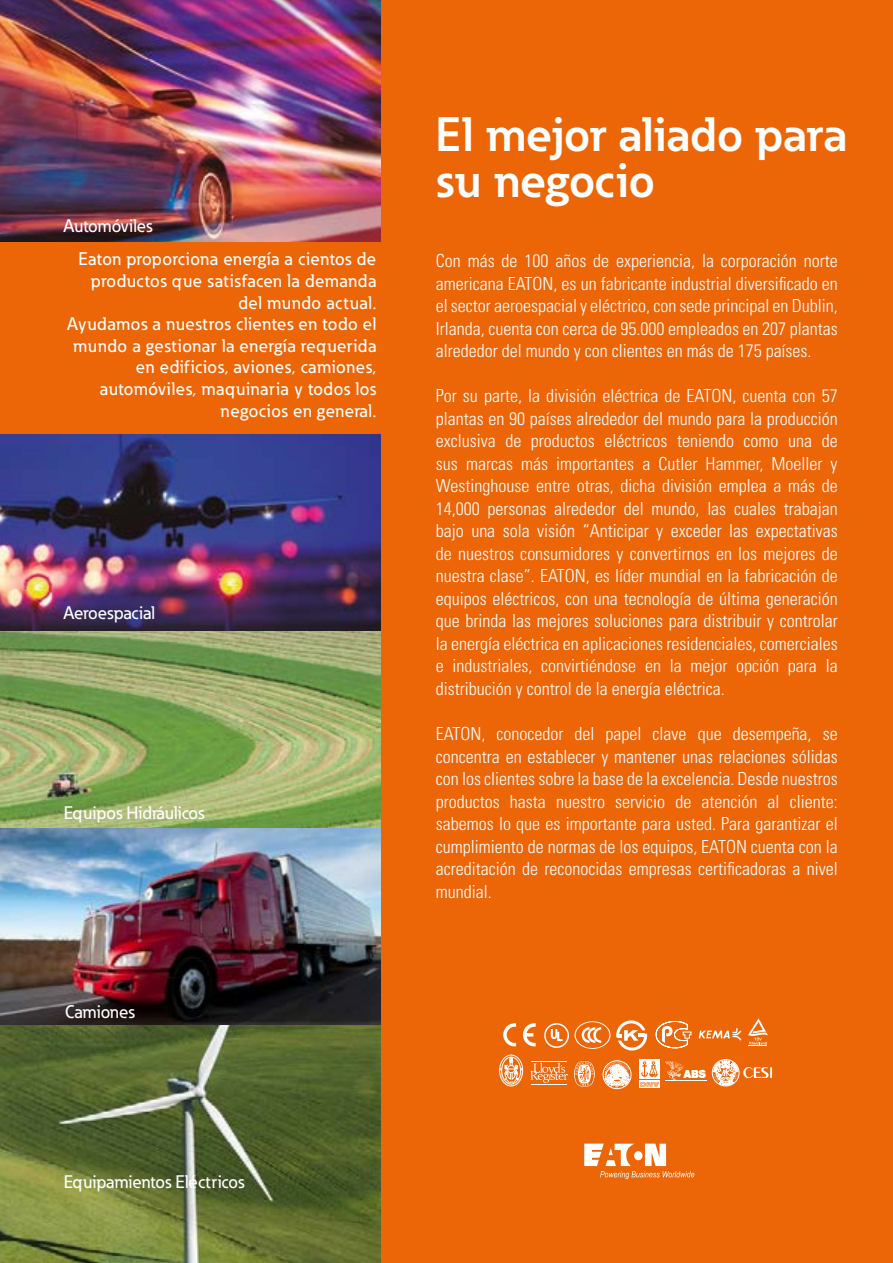
<style>
.page{position:relative;width:893px;height:1263px;background:#ec6608}
.page>*{position:absolute;margin:0;border:0;box-sizing:border-box;transform-origin:0 0}
.t1{font:700 47.7px/46px "Eaton";color:#fff}
.t2{font:300 condensed 18px/22.5px "Univers LT Std";color:#fff;text-align:justify}
.t3{font:500 18px/21.6px "Eaton";letter-spacing:.03em;color:#fff;text-align:right}
.t4{font:500 18px "Eaton";color:#fff}
</style>
<div class="page">
<svg style="left:584px;top:1143px;width:110px;height:36px"></svg>
<svg style="left:523px;top:1023px;width:13px;height:23px"></svg>
<svg style="left:503px;top:1023px;width:13px;height:24px"></svg>
<svg style="left:748px;top:1018px;width:20px;height:28px"></svg>
<svg style="left:699px;top:1028px;width:42px;height:13px"></svg>
<svg style="left:655px;top:1020px;width:37px;height:29px"></svg>
<svg style="left:575px;top:1020px;width:72px;height:30px"></svg>
<div style="left:544px;top:1023px;width:25px;height:25px;border:2px solid #fff;border-radius:50%"></div>
<svg style="left:551px;top:1029px;width:12px;height:12px"></svg>
<div style="left:603px;top:1060px;width:28px;height:29px;border:1px solid #fff;border-radius:50%"></div>
<svg style="left:604px;top:1062px;width:26px;height:25px"></svg>
<hr style="left:531px;top:1061px;width:35px;height:1px;background:#fff">
<hr style="left:531px;top:1084px;width:35px;height:1px;background:#fff">
<svg style="left:530px;top:1063px;width:38px;height:20px"></svg>
<div style="left:639px;top:1059px;width:20px;height:20px;background:#fff"></div>
<div style="left:639px;top:1080px;width:20px;height:8px;background:#fff"></div>
<svg style="left:640px;top:1061px;width:19px;height:26px"></svg>
<svg style="left:665px;top:1061px;width:41px;height:19px"></svg>
<hr style="left:665px;top:1080px;width:42px;height:1px;background:#fff">
<svg style="left:574px;top:1061px;width:21px;height:26px"></svg>
<svg style="left:499px;top:1054px;width:24px;height:32px"></svg>
<div style="left:712px;top:1059px;width:27px;height:27px;border:1px solid #fff;border-radius:50%"></div>
<svg style="left:713px;top:1059px;width:59px;height:26px"></svg>
<img style="left:0;top:0;width:380px;height:241px">
<img style="left:0;top:435px;width:380px;height:828px">
<p class="t4" style="left:64px;top:214px;width:90px">Automóviles</p>
<p class="t3" style="left:68px;top:248px;width:310px">Eaton proporciona energía a cientos de productos que satisfacen la demanda del mundo actual.<br>Ayudamos a nuestros clientes en todo el mundo a gestionar la energía requerida en edificios, aviones, camiones, automóviles, maquinaria y todos los negocios en general.</p>
<p class="t4" style="left:64px;top:602px;width:93px">Aeroespacial</p>
<p class="t4" style="left:64px;top:801px;width:142px">Equipos Hidráulicos</p>
<p class="t4" style="left:65px;top:1000px;width:71px">Camiones</p>
<h1 class="t1" style="left:436px;top:111px;width:413px">El mejor aliado para su negocio</h1>
<p class="t2" style="left:436px;top:250px;width:403px">Con más de 100 años de experiencia, la corporación norte americana EATON, es un fabricante industrial diversificado en el sector aeroespacial y eléctrico, con sede principal en Dublin, Irlanda, cuenta con cerca de 95.000 empleados en 207 plantas alrededor del mundo y con clientes en más de 175 países.</p>
<p class="t2" style="left:436px;top:385px;width:403px">Por su parte, la división eléctrica de EATON, cuenta con 57 plantas en 90 países alrededor del mundo para la producción exclusiva de productos eléctricos teniendo como una de sus marcas más importantes a Cutler Hammer, Moeller y Westinghouse entre otras, dicha división emplea a más de 14,000 personas alrededor del mundo, las cuales trabajan bajo una sola visión “Anticipar y exceder las expectativas de nuestros consumidores y convertirnos en los mejores de nuestra clase”. EATON, es líder mundial en la fabricación de equipos eléctricos, con una tecnología de última generación que brinda las mejores soluciones para distribuir y controlar la energía eléctrica en aplicaciones residenciales, comerciales e industriales, convirtiéndose en la mejor opción para la distribución y control de la energía eléctrica.</p>
<p class="t2" style="left:436px;top:722px;width:403px">EATON, conocedor del papel clave que desempeña, se concentra en establecer y mantener unas relaciones sólidas con los clientes sobre la base de la excelencia. Desde nuestros productos hasta nuestro servicio de atención al cliente: sabemos lo que es importante para usted. Para garantizar el cumplimiento de normas de los equipos, EATON cuenta con la acreditación de reconocidas empresas certificadoras a nivel mundial.</p>
<p class="t4" style="left:64px;top:1171px;width:182px">Equipamientos Eléctricos</p>
</div>
